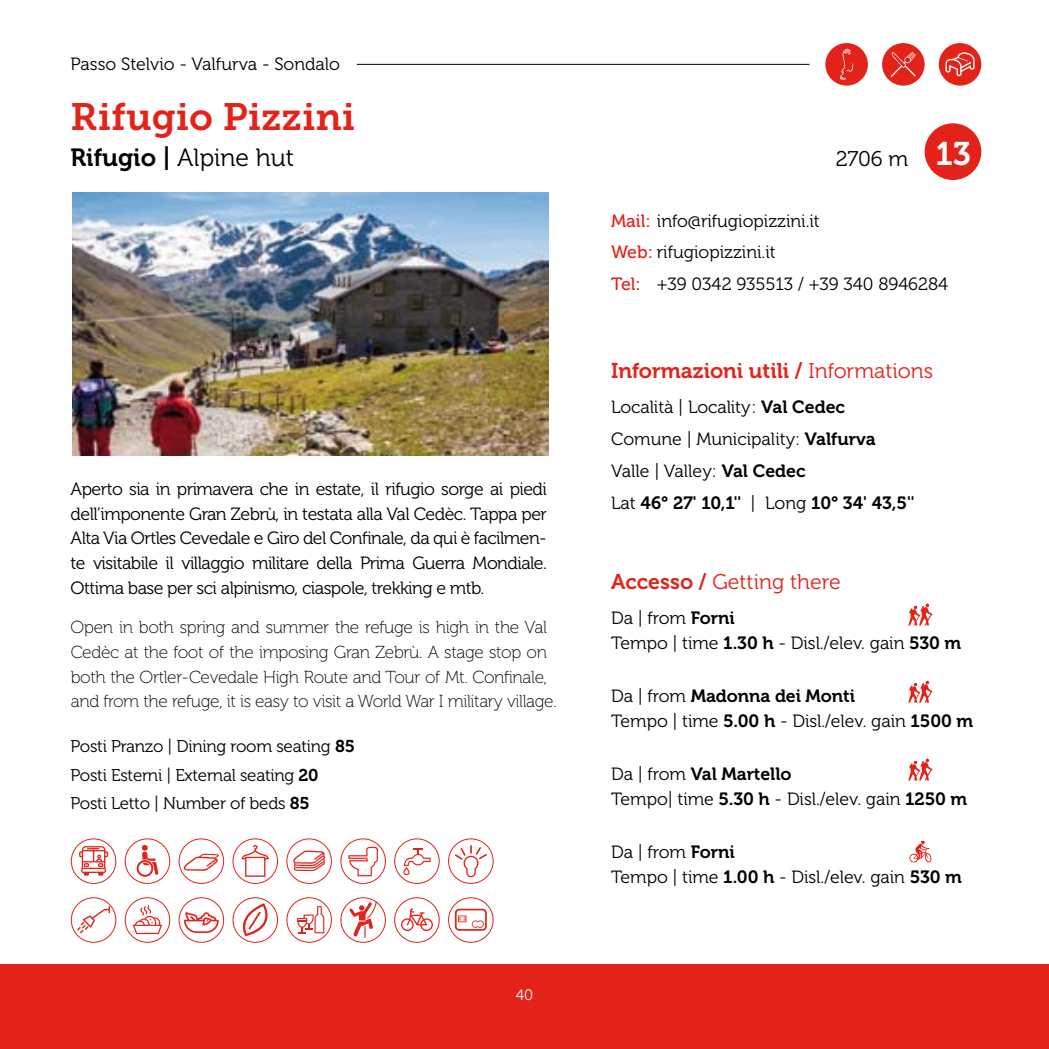
<style>
.page{position:relative;width:1049px;height:1049px;background:#fff}
.page>*{position:absolute;margin:0;border:0;box-sizing:border-box;transform-origin:0 0}
.t1{font:38px "Museo Slab 700";color:#e32219}
.t2{font:24.75px "Museo 300";color:#000}
.t3{font:21.25px "Museo 700";color:#e32219}
.t4{font:21.25px "Museo 300";color:#e32219}
.t5{font:21.25px "Museo 300";color:#000}
.t6{font:17.75px/24.8px "Museo 300";letter-spacing:-.005em;color:#000}
.t7{font:17.75px "Museo 700";letter-spacing:-.005em;color:#000}
.t8{font:17.25px/24.8px "Museo 100";letter-spacing:-.02em;color:#000}
.t9{font:17px/28.2px "Museo 300";letter-spacing:-.015em;color:#000}
.t10{font:15px "Museo 300";color:#fff}
.s1{font-family:"Museo 700"}
.s2{font-family:"Museo 700";font-size:32.75px;color:#fff}
.s3{font-family:"Museo 500";color:#e32219}
.s4{font-family:"Museo 300"}
</style>
<div class="page">
<div style="left:825px;top:43px;width:43px;height:43px;background:#e32219;border-radius:50%"></div>
<div style="left:882px;top:43px;width:42px;height:43px;background:#e32219;border-radius:50%"></div>
<div style="left:939px;top:43px;width:42px;height:43px;background:#e32219;border-radius:50%"></div>
<svg style="left:908px;top:603px;width:24px;height:22px"></svg>
<svg style="left:908px;top:680px;width:24px;height:23px"></svg>
<svg style="left:908px;top:758px;width:24px;height:22px"></svg>
<div style="left:924px;top:123px;width:57px;height:57px;background:#e32219;border-radius:50%"></div>
<svg style="left:909px;top:840px;width:22px;height:22px"></svg>
<hr style="left:357px;top:64px;width:452px;height:1px;background:#000">
<svg style="left:840px;top:48px;width:14px;height:32px"></svg>
<svg style="left:891px;top:52px;width:25px;height:25px"></svg>
<svg style="left:945px;top:52px;width:29px;height:24px"></svg>
<div style="left:0;top:964px;width:1049px;height:85px;background:#e32219"></div>
<svg style="left:79px;top:846px;width:29px;height:29px"></svg>
<div style="left:71px;top:838px;width:45px;height:46px;border:1px solid #e32219;border-radius:50%"></div>
<svg style="left:137px;top:845px;width:21px;height:32px"></svg>
<div style="left:125px;top:838px;width:45px;height:46px;border:1px solid #e32219;border-radius:50%"></div>
<svg style="left:184px;top:854px;width:35px;height:17px"></svg>
<div style="left:179px;top:838px;width:45px;height:46px;border:1px solid #e32219;border-radius:50%"></div>
<svg style="left:242px;top:845px;width:27px;height:32px"></svg>
<div style="left:233px;top:838px;width:45px;height:46px;border:1px solid #e32219;border-radius:50%"></div>
<svg style="left:293px;top:850px;width:32px;height:21px"></svg>
<div style="left:286px;top:838px;width:46px;height:46px;border:1px solid #e32219;border-radius:50%"></div>
<svg style="left:348px;top:847px;width:30px;height:29px"></svg>
<div style="left:340px;top:838px;width:46px;height:46px;border:1px solid #e32219;border-radius:50%"></div>
<svg style="left:403px;top:848px;width:28px;height:27px"></svg>
<div style="left:394px;top:838px;width:46px;height:46px;border:1px solid #e32219;border-radius:50%"></div>
<svg style="left:455px;top:845px;width:32px;height:33px"></svg>
<div style="left:448px;top:838px;width:45px;height:46px;border:1px solid #e32219;border-radius:50%"></div>
<svg style="left:349px;top:901px;width:28px;height:37px"></svg>
<div style="left:340px;top:897px;width:46px;height:46px;border:1px solid #e32219;border-radius:50%"></div>
<svg style="left:77px;top:906px;width:33px;height:27px"></svg>
<div style="left:71px;top:897px;width:45px;height:46px;border:1px solid #e32219;border-radius:50%"></div>
<svg style="left:133px;top:905px;width:29px;height:29px"></svg>
<div style="left:125px;top:897px;width:45px;height:46px;border:1px solid #e32219;border-radius:50%"></div>
<svg style="left:184px;top:912px;width:35px;height:21px"></svg>
<div style="left:179px;top:897px;width:45px;height:46px;border:1px solid #e32219;border-radius:50%"></div>
<svg style="left:233px;top:903px;width:45px;height:33px"></svg>
<div style="left:233px;top:897px;width:45px;height:46px;border:1px solid #e32219;border-radius:50%"></div>
<svg style="left:297px;top:906px;width:27px;height:27px"></svg>
<div style="left:286px;top:897px;width:46px;height:46px;border:1px solid #e32219;border-radius:50%"></div>
<svg style="left:401px;top:908px;width:32px;height:23px"></svg>
<div style="left:394px;top:897px;width:46px;height:46px;border:1px solid #e32219;border-radius:50%"></div>
<svg style="left:455px;top:909px;width:32px;height:22px"></svg>
<div style="left:448px;top:897px;width:45px;height:46px;border:1px solid #e32219;border-radius:50%"></div>
<img style="left:72px;top:192px;width:476px;height:263px">
<p class="t6" style="left:71px;top:52px;width:271px">Passo Stelvio - Valfurva - Sondalo</p>
<h1 class="t1" style="left:71px;top:96px;width:286px">Rifugio Pizzini</h1>
<h2 class="t2" style="left:71px;top:144px;width:225px"><span class="s1">Rifugio |</span> Alpine hut</h2>
<p class="t6" style="left:71px;top:477px;width:478px;text-align:justify">Aperto sia in primavera che in estate, il rifugio sorge ai piedi dell’imponente Gran Zebrù, in testata alla Val Cedèc. Tappa per Alta Via Ortles Cevedale e Giro del Confinale, da qui è facilmen&shy;te visitabile il villaggio militare della Prima Guerra Mondiale.<br>Ottima base per sci alpinismo, ciaspole, trekking e mtb.</p>
<p class="t8" style="left:71px;top:615px;width:488px">Open in both spring and summer the refuge is high in the Val Cedèc at the foot of the imposing Gran Zebrù. A stage stop on both the Ortler-Cevedale High Route and Tour of Mt. Confinale, and from the refuge, it is easy to visit a World War I military village.</p>
<p class="t9" style="left:71px;top:732px;width:286px">Posti Pranzo | Dining room seating <span class="s1">85<br></span>Posti Esterni | External seating <span class="s1">20<br></span>Posti Letto | Number of beds <span class="s1">85</span></p>
<p class="t10" style="left:516px;top:986px;width:19px">40</p>
<p class="t5" style="left:836px;top:148px;width:137px">2706 m <span class="s2">13</span></p>
<p class="t6" style="left:611px;top:205px;width:338px;line-height:32px"><span class="s3">Mail:</span> info@rifugiopizzini.it<br><span class="s3">Web:</span> rifugiopizzini.it<br><span class="s3">Tel:</span> +39 0342 935513 / +39 340 8946284</p>
<p class="t3" style="left:611px;top:359px;width:324px">Informazioni utili / <span class="s4">Informations</span></p>
<p class="t6" style="left:611px;top:392px;width:266px;line-height:32px">Località | Locality: <span class="s1">Val Cedec<br></span>Comune | Municipality: <span class="s1">Valfurva<br></span>Valle | Valley: <span class="s1">Val Cedec</span></p>
<p class="t7" style="left:611px;top:493px;width:305px"><span class="s4">Lat</span> 46° 27' 10,1'' <span class="s4">| Long</span> 10° 34' 43,5''</p>
<p class="t4" style="left:611px;top:570px;width:231px"><span class="s1">Accesso /</span> Getting there</p>
<p class="t6" style="left:611px;top:606px;width:352px">Da | from <span class="s1">Forni<br></span>Tempo | time <span class="s1">1.30 h</span> - Disl./elev. gain <span class="s1">530 m</span></p>
<p class="t7" style="left:611px;top:686px;width:245px"><span class="s4">Da | from</span> Madonna dei Monti</p>
<p class="t6" style="left:611px;top:709px;width:364px">Tempo | time <span class="s1">5.00 h</span> - Disl./elev. gain <span class="s1">1500 m</span></p>
<p class="t7" style="left:611px;top:764px;width:182px"><span class="s4">Da | from</span> Val Martello</p>
<p class="t6" style="left:611px;top:787px;width:358px">Tempo| time <span class="s1">5.30 h</span> - Disl./elev. gain <span class="s1">1250 m</span></p>
<p class="t6" style="left:611px;top:840px;width:352px">Da | from <span class="s1">Forni<br></span>Tempo | time <span class="s1">1.00 h</span> - Disl./elev. gain <span class="s1">530 m</span></p>
</div>
